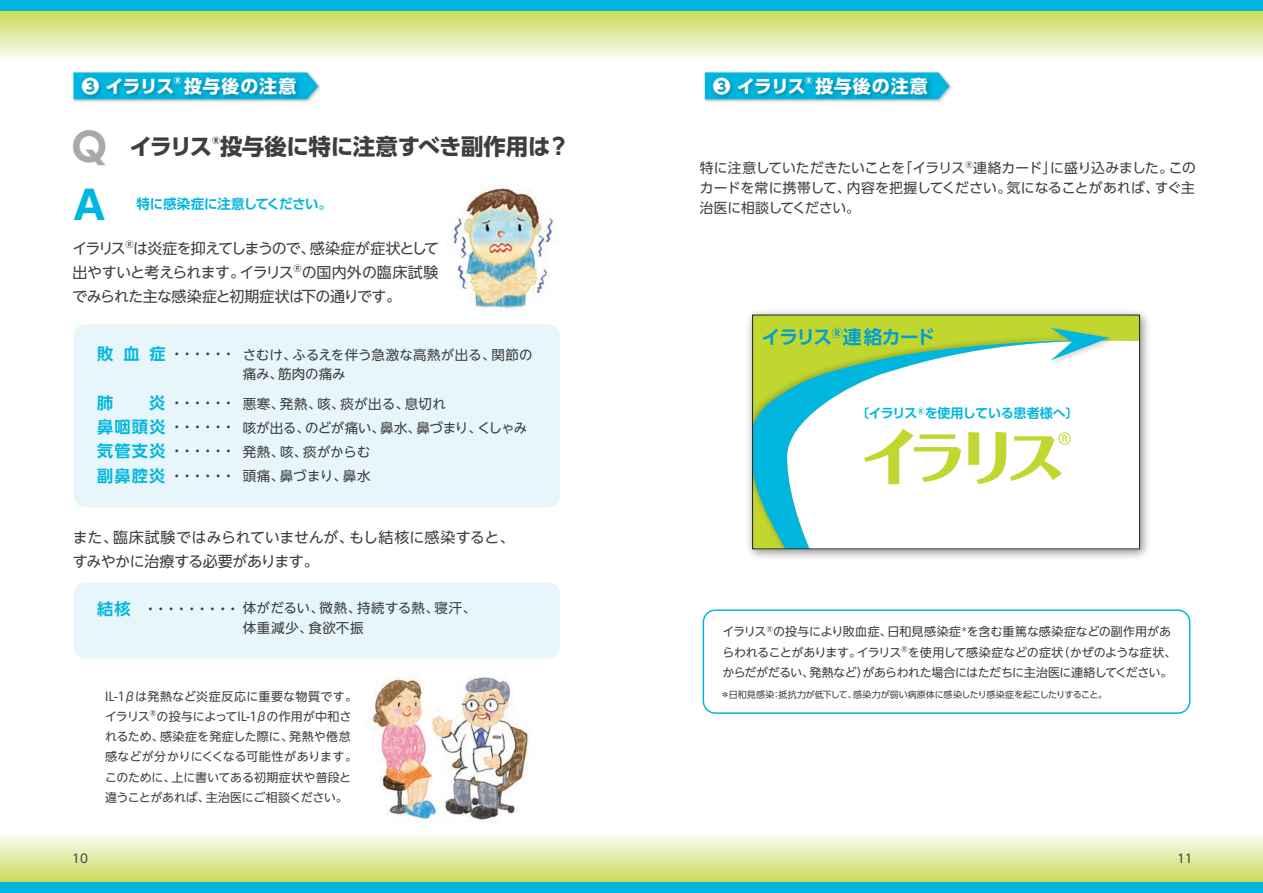
<style>
.page{position:relative;width:1263px;height:893px;background:#fff}
.page>*{position:absolute;margin:0;border:0;box-sizing:border-box;transform-origin:0 0}
.t1{font:700 39px "UD Shin Go Pro";color:#00b6de}
.t2{font:700 22.5px "UD Shin Go Pro";letter-spacing:-.02em;color:#3e3e3f}
.t3{font:700 18.75px "UD Shin Go Pro De";letter-spacing:-.045em;color:#009fd1}
.t4{font:700 18px "UD Shin Go Pro";letter-spacing:.035em;color:#fff}
.t5{font:700 16.2px/24.3px "UD Shin Go NT Pro De";letter-spacing:.075em;color:#00b6de;text-align:justify}
.t6{font:15px/24px "UD Shin Go NT Pro";letter-spacing:-.03em;color:#3e3e3f;text-align:justify}
.t7{font:13.8px/20px "UD Shin Go Pro";color:#3e3e3f;text-align:justify}
.t8{font:13.5px/24.3px "UD Shin Go NT Pro";letter-spacing:.005em;color:#3e3e3f}
.t9{font:13.5px/19.5px "UD Shin Go NT Pro";letter-spacing:.035em;color:#3e3e3f}
.t10{font:700 13.5px "UD Shin Go Pro De";letter-spacing:-.015em;color:#00b6de}
.t11{font:700 13.05px "UD Shin Go Pro De";letter-spacing:-.015em;color:#00b6de}
.t12{font:12px/20.2px "UD Shin Go NT Pro";letter-spacing:-.01em;color:#3e3e3f}
.t13{font:12px "UD Shin Go Pro";color:#3e3e3f}
.t14{font:9px "UD Shin Go Pro";letter-spacing:-.01em;color:#3e3e3f}
.t15{font:700 9px "UD Shin Go Pro";color:#fff}
.t16{font:700 9px "UD Shin Go Pro";color:#3e3e3f}
.s1{font-size:39px;color:#a8a9ad}
</style>
<div class="page">
<svg style="left:0;top:11px;width:1263px;height:48px;background:#e1eaa3"></svg>
<div style="left:0;top:0;width:1263px;height:11px;background:#00b6de"></div>
<svg style="left:0;top:835px;width:1263px;height:47px;background:#e1eaa5"></svg>
<div style="left:0;top:882px;width:1263px;height:11px;background:#00b6de"></div>
<img style="left:704px;top:72px;width:248px;height:30px">
<svg style="left:705px;top:73px;width:244px;height:26px"></svg>
<img style="left:709px;top:72px;width:227px;height:30px">
<svg style="left:73px;top:73px;width:245px;height:26px"></svg>
<img style="left:78px;top:72px;width:227px;height:30px">
<img style="left:702px;top:311px;width:478px;height:403px">
<svg style="left:754px;top:317px;width:384px;height:230px"></svg>
<img style="left:754px;top:332px;width:340px;height:215px">
<svg style="left:754px;top:341px;width:335px;height:206px"></svg>
<img style="left:1046px;top:324px;width:72px;height:45px">
<svg style="left:1051px;top:328px;width:58px;height:32px"></svg>
<div style="left:752px;top:315px;width:388px;height:234px;border:1px solid #231f20"></div>
<svg style="left:864px;top:429px;width:97px;height:55px"></svg>
<svg style="left:968px;top:432px;width:103px;height:52px"></svg>
<div style="left:74px;top:582px;width:486px;height:76px;background:#e7f6fa;border-radius:11px"></div>
<img style="left:451px;top:185px;width:104px;height:125px">
<img style="left:369px;top:677px;width:161px;height:144px">
<div style="left:74px;top:324px;width:486px;height:183px;background:#e7f6fa;border-radius:12px"></div>
<p class="t15" style="left:174px;top:73px;width:9px">®</p>
<h3 class="t4" style="left:184px;top:71px;width:114px">投与後の注意</h3>
<h3 class="t4" style="left:713px;top:71px;width:94px">❸ イラリス</h3>
<p class="t15" style="left:805px;top:73px;width:9px">®</p>
<h3 class="t4" style="left:81px;top:71px;width:94px">❸ イラリス</h3>
<h3 class="t4" style="left:815px;top:71px;width:114px">投与後の注意</h3>
<h2 class="t2" style="left:72px;top:128px;width:500px"><span class="s1">Q</span> イラリス投与後に特に注意すべき副作用は？</h2>
<p class="t16" style="left:212px;top:134px;width:9px">®</p>
<h1 class="t1" style="left:73px;top:173px;width:33px">A</h1>
<p class="t10" style="left:136px;top:192px;width:197px">特に感染症に注意してください。</p>
<p class="t6" style="left:73px;top:236px;width:368px">イラリス<sup>®</sup>は炎症を抑えてしまうので、感染症が症状として出やすいと考えられます。イラリス<sup>®</sup>の国内外の臨床試験でみられた主な感染症と初期症状は下の通りです。</p>
<h3 class="t5" style="left:97px;top:341px;width:70px">敗血症</h3>
<h3 class="t5" style="left:97px;top:390px;width:18px">肺</h3>
<h3 class="t5" style="left:97px;top:390px;width:70px;text-indent:52px">炎鼻咽頭炎気管支炎副鼻腔炎</h3>
<p class="t8" style="left:170px;top:341px;width:66px">・・・・・・</p>
<p class="t8" style="left:170px;top:390px;width:66px;text-align:justify">・・・・・・・・・・・・・・・・・・・・・・・・</p>
<p class="t8" style="left:243px;top:344px;width:291px;line-height:19.5px">さむけ、ふるえを伴う急激な高熱が出る、関節の痛み、筋肉の痛み</p>
<p class="t8" style="left:243px;top:391px;width:286px">悪寒、発熱、咳、痰が出る、息切れ<br>咳が出る、のどが痛い、鼻水、鼻づまり、くしゃみ発熱、咳、痰がからむ<br>頭痛、鼻づまり、鼻水</p>
<p class="t6" style="left:73px;top:524px;width:444px">また、臨床試験ではみられていませんが、もし結核に感染すると、すみやかに治療する必要があります。</p>
<h3 class="t5" style="left:97px;top:596px;width:35px">結核</h3>
<p class="t9" style="left:243px;top:598px;width:235px;text-indent:-99px">・・・・・・・・・体がだるい、微熱、持続する熱、寝汗、体重減少、食欲不振</p>
<p class="t12" style="left:105px;top:685px;width:254px">IL-1βは発熱など炎症反応に重要な物質です。イラリス<sup>®</sup>の投与によってIL-1βの作用が中和されるため、感染症を発症した際に、発熱や倦怠感などが分かりにくくなる可能性があります。このために、上に書いてある初期症状や普段と違うことがあれば、主治医にご相談ください。</p>
<p class="t7" style="left:700px;top:158px;width:498px">特に注意していただきたいことを「イラリス<sup>®</sup>連絡カード」に盛り込みました。このカードを常に携帯して、内容を把握してください。気になることがあれば、すぐ主治医に相談してください。</p>
<h3 class="t3" style="left:762px;top:321px;width:175px">イラリス<sup>Ⓡ</sup>連絡カード</h3>
<p class="t11" style="left:856px;top:402px;width:225px">〔イラリス<sup>Ⓡ</sup>を使用している患者様へ〕</p>
<p class="t12" style="left:722px;top:621px;width:456px">イラリス<sup>®</sup>の投与により敗血症、日和見感染症<sup>＊</sup>を含む重篤な感染症などの副作用があらわれることがあります。イラリス<sup>®</sup>を使用して感染症などの症状（かぜのような症状、からだがだるい、発熱など）があらわれた場合にはただちに主治医に連絡してください。</p>
<p class="t14" style="left:721px;top:687px;width:388px">＊日和見感染：抵抗力が低下して、感染力が弱い病原体に感染したり感染症を起こしたりすること。</p>
<p class="t13" style="left:72px;top:849px;width:17px">10</p>
<p class="t13" style="left:1177px;top:849px;width:17px">11</p>
</div>
